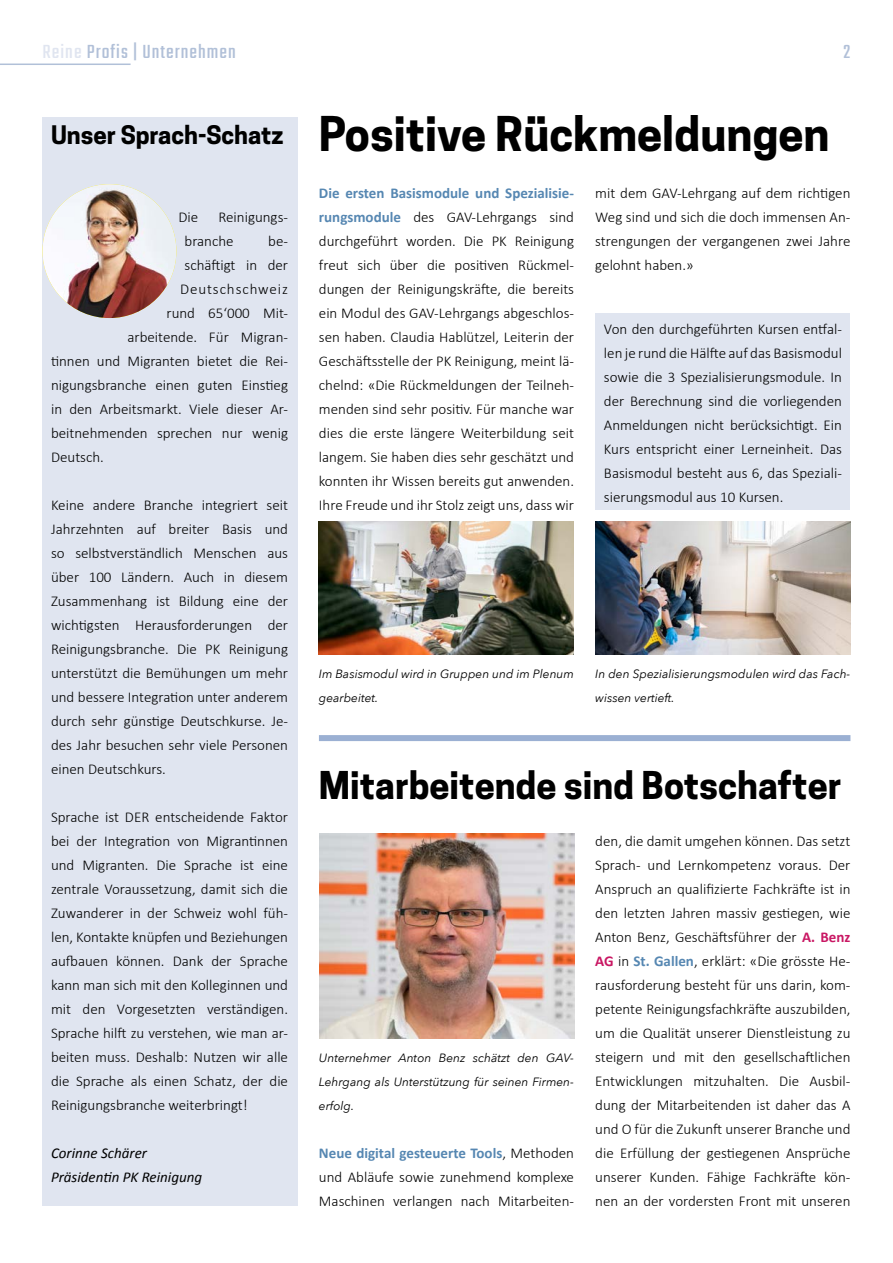
<style>
.page{position:relative;width:893px;height:1263px;background:#fff}
.page>*{position:absolute;margin:0;border:0;box-sizing:border-box;transform-origin:0 0}
.t1{font:700 45px "Cooper Hewitt";color:#000}
.t2{font:700 36px "Cooper Hewitt";color:#000}
.t3{font:700 24px "Cooper Hewitt";color:#000}
.t4{font:21px "Teko";letter-spacing:.05em;color:#b1c0d8}
.t5{font:300 15px/24px "Calibri";color:#000;text-align:justify}
.t6{font:italic 15px/24px "Calibri";color:#000}
.t7{font:300 15px "Calibri";letter-spacing:.06em;color:#000}
.t8{font:italic 12px/24px "Avenir Next";color:#000}
.s1{color:#e0e5f0}
.s2{font-weight:700;color:#5687b2}
.s3{font-weight:700;color:#c91763}
</style>
<div class="page">
<div style="left:43px;top:117px;width:255px;height:153px;background:#e0e5f0"></div>
<div style="left:43px;top:194px;width:255px;height:1012px;background:#e0e5f0"></div>
<img style="left:43px;top:184px;width:133px;height:134px;border-radius:67px">
<hr style="left:0;top:64px;width:131px;height:1px;background:#b1c0d8">
<div style="left:319px;top:735px;width:531px;height:6px;background:#9bb0d3"></div>
<img style="left:319px;top:833px;width:255px;height:205px">
<img style="left:319px;top:521px;width:255px;height:133px">
<img style="left:595px;top:521px;width:255px;height:133px">
<div style="left:595px;top:314px;width:255px;height:196px;background:#e0e5f0"></div>
<h3 class="t4" style="left:43px;top:40px;width:195px"><span class="s1">Reine</span> Profis | Unternehmen</h3>
<h3 class="t4" style="left:844px;top:40px;width:8px">2</h3>
<h3 class="t3" style="left:51px;top:120px;width:234px">Unser Sprach-Schatz</h3>
<p class="t5" style="left:179px;top:204px;width:21px">Die</p>
<p class="t5" style="left:185px;top:204px;width:105px;text-indent:34px">Reinigungs&shy;branche</p>
<p class="t5" style="left:268px;top:228px;width:21px">be-</p>
<p class="t5" style="left:185px;top:252px;width:105px">schäftigt in der</p>
<p class="t7" style="left:180px;top:280px;width:109px">Deutschschweiz</p>
<p class="t5" style="left:167px;top:300px;width:123px">rund 65‘000 Mit-</p>
<p class="t5" style="left:128px;top:324px;width:162px">arbeitende. Für Migran-</p>
<p class="t5" style="left:51px;top:348px;width:239px">tinnen und Migranten bietet die Rei-</p>
<p class="t5" style="left:51px;top:372px;width:239px">nigungsbranche einen guten Einstieg</p>
<p class="t5" style="left:51px;top:396px;width:238px">in den Arbeitsmarkt. Viele dieser Ar-</p>
<p class="t5" style="left:51px;top:420px;width:239px">beitnehmenden sprechen nur wenig</p>
<p class="t5" style="left:51px;top:444px;width:54px">Deutsch.</p>
<p class="t5" style="left:51px;top:492px;width:239px">Keine andere Branche integriert seit Jahrzehnten auf breiter Basis und so selbstverständlich Menschen aus über 100 Ländern. Auch in diesem Zusammenhang ist Bildung eine der wichtigsten Herausforderungen der Reinigungsbranche. Die PK Reinigung unterstützt die Bemühungen um mehr und bessere Integration unter anderem durch sehr günstige Deutschkurse. Je&shy;des Jahr besuchen sehr viele Personen einen Deutschkurs.</p>
<p class="t5" style="left:51px;top:804px;width:239px">Sprache ist DER entscheidende Faktor bei der Integration von Migrantinnen und Migranten. Die Sprache ist eine zentrale Voraussetzung, damit sich die Zuwanderer in der Schweiz wohl füh&shy;len, Kontakte knüpfen und Beziehungen aufbauen können. Dank der Sprache kann man sich mit den Kolleginnen und mit den Vorgesetzten verständigen.<br>Sprache hilft zu verstehen, wie man ar&shy;beiten muss. Deshalb: Nutzen wir alle die Sprache als einen Schatz, der die Reinigungsbranche weiterbringt!</p>
<p class="t6" style="left:51px;top:1140px;width:153px">Corinne Schärer<br>Präsidentin PK Reinigung</p>
<h1 class="t1" style="left:319px;top:107px;width:512px">Positive Rückmeldungen</h1>
<p class="t5" style="left:319px;top:180px;width:257px"><span class="s2">Die ersten Basismodule und Spezialisie&shy;rungsmodule</span> des GAV-Lehrgangs sind durchgeführt worden. Die PK Reinigung freut sich über die positiven Rückmel&shy;dungen der Reinigungskräfte, die bereits ein Modul des GAV-Lehrgangs abgeschlos&shy;sen haben. Claudia Hablützel, Leiterin der Geschäftsstelle der PK Reinigung, meint lä&shy;chelnd: «Die Rückmeldungen der Teilneh&shy;menden sind sehr positiv. Für manche war dies die erste längere Weiterbildung seit langem. Sie haben dies sehr geschätzt und konnten ihr Wissen bereits gut anwenden.<br>Ihre Freude und ihr Stolz zeigt uns, dass wir</p>
<p class="t5" style="left:595px;top:180px;width:257px">mit dem GAV-Lehrgang auf dem richtigen Weg sind und sich die doch immensen An&shy;strengungen der vergangenen zwei Jahre gelohnt haben.»</p>
<p class="t5" style="left:604px;top:316px;width:239px">Von den durchgeführten Kursen entfal&shy;len je rund die Hälfte auf das Basismodul sowie die 3 Spezialisierungsmodule. In der Berechnung sind die vorliegenden Anmeldungen nicht berücksichtigt. Ein Kurs entspricht einer Lerneinheit. Das Basismodul besteht aus 6, das Speziali&shy;sierungsmodul aus 10 Kursen.</p>
<p class="t8" style="left:319px;top:661px;width:257px">Im Basismodul wird in Gruppen und im Plenum gearbeitet.</p>
<p class="t8" style="left:595px;top:661px;width:257px">In den Spezialisierungsmodulen wird das Fach&shy;wissen vertieft.</p>
<h2 class="t2" style="left:319px;top:765px;width:524px">Mitarbeitende sind Botschafter</h2>
<p class="t8" style="left:319px;top:1045px;width:257px;text-align:justify">Unternehmer Anton Benz schätzt den GAV-Lehrgang als Unterstützung für seinen Firmen&shy;erfolg.</p>
<p class="t5" style="left:319px;top:1140px;width:257px"><span class="s2">Neue digital gesteuerte Tools</span>, Methoden und Abläufe sowie zunehmend komplexe Maschinen verlangen nach Mitarbeiten-</p>
<p class="t5" style="left:595px;top:828px;width:257px">den, die damit umgehen können. Das setzt Sprach- und Lernkompetenz voraus. Der Anspruch an qualifizierte Fachkräfte ist in den letzten Jahren massiv gestiegen, wie Anton Benz, Geschäftsführer der <span class="s3">A. Benz AG</span> in <span class="s2">St. Gallen</span>, erklärt: «Die grösste He&shy;rausforderung besteht für uns darin, kom&shy;petente Reinigungsfachkräfte auszubilden, um die Qualität unserer Dienstleistung zu steigern und mit den gesellschaftlichen Entwicklungen mitzuhalten. Die Ausbil&shy;dung der Mitarbeitenden ist daher das A und O für die Zukunft unserer Branche und die Erfüllung der gestiegenen Ansprüche unserer Kunden. Fähige Fachkräfte kön&shy;nen an der vordersten Front mit unseren</p>
</div>
